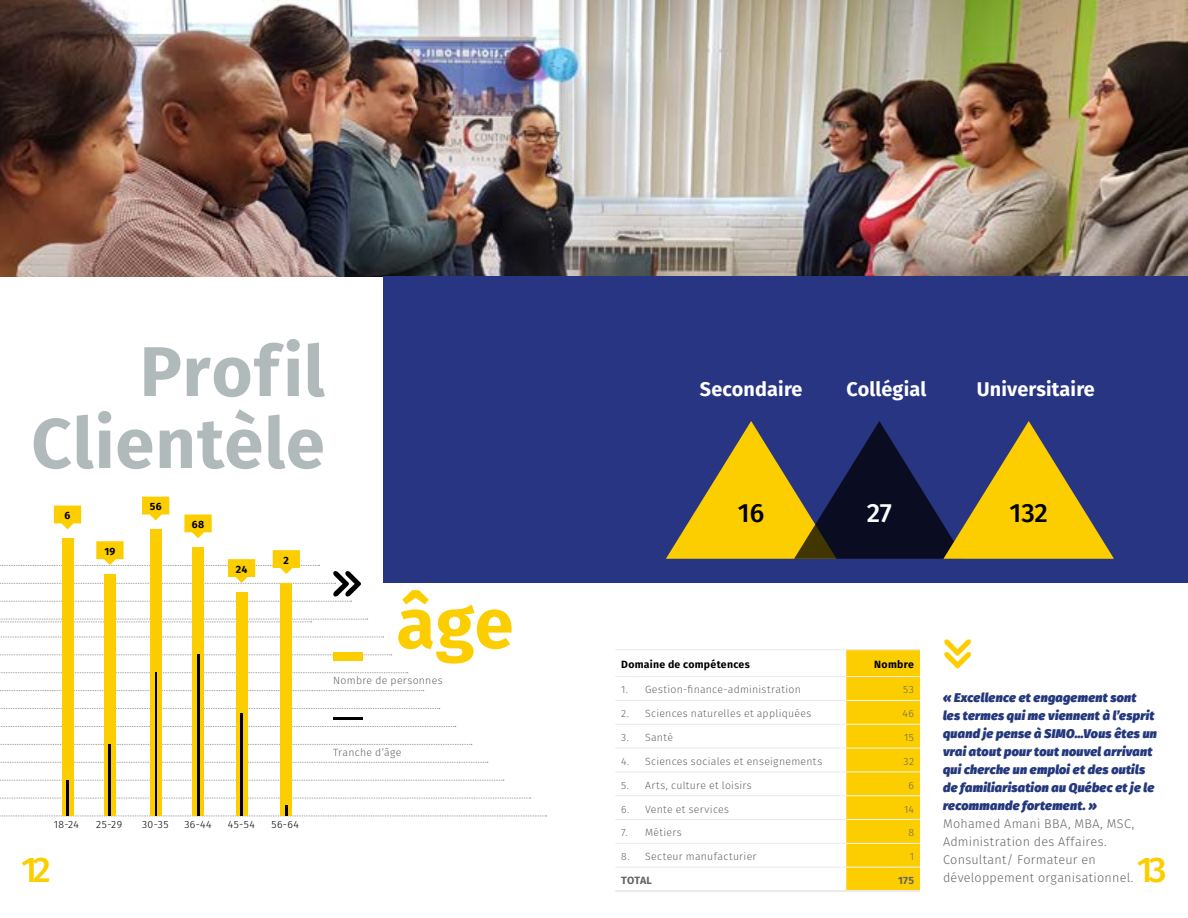
<style>
.page{position:relative;width:1188px;height:918px;background:#fff}
.page>*{position:absolute;margin:0;border:0;box-sizing:border-box;transform-origin:0 0}
.t1{font:700 70.35px/72px "Fira Sans";letter-spacing:.015em;color:#b1babb;text-align:right}
.t2{font:700 70.35px "Fira Sans";color:#fcce00}
.t3{font:500 35.7px "Fira Sans";color:#fcce00}
.t4{font:500 26.4px "Fira Sans";color:#010202}
.t5{font:500 26.4px "Fira Sans";color:#000}
.t6{font:500 26.4px "Fira Sans";color:#fff}
.t7{font:700 19.8px "Fira Sans";letter-spacing:.01em;color:#fff}
.t8{font:italic 900 12.6px/18px "Fira Sans";letter-spacing:.02em;color:#24387d}
.t9{font:300 12.6px/18px "Fira Sans";letter-spacing:.02em;color:#656664}
.t10{font:300 10.5px "Fira Sans";letter-spacing:.025em;color:#646363}
.t11{font:700 10.5px "Fira Sans";letter-spacing:.03em;color:#000}
.t12{font:300 10.5px "Fira Sans";letter-spacing:.04em;color:#000}
.t13{font:700 10.5px "Fira Sans";letter-spacing:.02em;color:#646363}
</style>
<div class="page">
<svg style="left:0;top:798px;width:531px;height:1px"></svg>
<svg style="left:0;top:780px;width:504px;height:1px"></svg>
<svg style="left:0;top:762px;width:488px;height:1px"></svg>
<svg style="left:0;top:744px;width:472px;height:1px"></svg>
<svg style="left:0;top:726px;width:456px;height:1px"></svg>
<svg style="left:0;top:708px;width:440px;height:1px"></svg>
<svg style="left:0;top:690px;width:424px;height:1px"></svg>
<svg style="left:1px;top:673px;width:407px;height:1px"></svg>
<svg style="left:0;top:655px;width:392px;height:1px"></svg>
<svg style="left:0;top:637px;width:384px;height:1px"></svg>
<svg style="left:0;top:619px;width:368px;height:4px"></svg>
<div style="left:62px;top:538px;width:11px;height:278px;background:#fcce00"></div>
<hr style="left:66px;top:780px;width:3px;height:36px;background:#000">
<div style="left:104px;top:574px;width:12px;height:242px;background:#fcce00"></div>
<hr style="left:109px;top:744px;width:2px;height:72px;background:#000">
<div style="left:150px;top:529px;width:12px;height:287px;background:#fcce00"></div>
<hr style="left:155px;top:673px;width:2px;height:143px;background:#000">
<div style="left:192px;top:547px;width:12px;height:269px;background:#fcce00"></div>
<hr style="left:197px;top:655px;width:3px;height:161px;background:#000">
<div style="left:236px;top:592px;width:12px;height:224px;background:#fcce00"></div>
<hr style="left:240px;top:713px;width:3px;height:103px;background:#000">
<div style="left:280px;top:583px;width:12px;height:233px;background:#fcce00"></div>
<svg style="left:0;top:806px;width:547px;height:11px"></svg>
<div style="left:333px;top:652px;width:30px;height:9px;background:#fcce00"></div>
<hr style="left:333px;top:718px;width:30px;height:2px;background:#000">
<svg style="left:0;top:497px;width:361px;height:105px"></svg>
<img style="left:0;top:0;width:1188px;height:276px">
<div style="left:846px;top:650px;width:74px;height:240px;background:#fcce00"></div>
<svg style="left:615px;top:649px;width:24px;height:1px"></svg>
<hr style="left:639px;top:649px;width:207px;height:1px;background:#e9eae9">
<hr style="left:846px;top:649px;width:74px;height:1px;background:#e9eae9">
<hr style="left:846px;top:700px;width:74px;height:1px;background:#f9f9f9">
<hr style="left:846px;top:724px;width:74px;height:1px;background:#f9f9f9">
<hr style="left:846px;top:748px;width:74px;height:1px;background:#f9f9f9">
<hr style="left:846px;top:772px;width:74px;height:1px;background:#f9f9f9">
<hr style="left:846px;top:795px;width:74px;height:1px;background:#f9f9f9">
<hr style="left:846px;top:819px;width:74px;height:1px;background:#f9f9f9">
<hr style="left:846px;top:843px;width:74px;height:1px;background:#f9f9f9">
<hr style="left:846px;top:867px;width:74px;height:1px;background:#f9f9f9">
<svg style="left:615px;top:700px;width:24px;height:1px"></svg>
<hr style="left:639px;top:700px;width:207px;height:1px;background:#e9eae9">
<svg style="left:615px;top:724px;width:24px;height:1px"></svg>
<hr style="left:639px;top:724px;width:207px;height:1px;background:#e9eae9">
<svg style="left:616px;top:748px;width:23px;height:1px"></svg>
<hr style="left:639px;top:748px;width:207px;height:1px;background:#e9eae9">
<hr style="left:639px;top:772px;width:207px;height:1px;background:#e9eae9">
<svg style="left:615px;top:795px;width:24px;height:1px"></svg>
<hr style="left:639px;top:795px;width:207px;height:1px;background:#e9eae9">
<svg style="left:615px;top:819px;width:24px;height:1px"></svg>
<hr style="left:639px;top:819px;width:207px;height:1px;background:#e9eae9">
<svg style="left:615px;top:843px;width:24px;height:1px"></svg>
<hr style="left:639px;top:843px;width:207px;height:1px;background:#e9eae9">
<svg style="left:615px;top:867px;width:24px;height:1px"></svg>
<hr style="left:639px;top:867px;width:207px;height:1px;background:#e9eae9">
<hr style="left:615px;top:890px;width:24px;height:2px;background:#e9eae9">
<hr style="left:639px;top:890px;width:207px;height:2px;background:#e9eae9">
<hr style="left:846px;top:890px;width:74px;height:2px;background:#e9eae9">
<svg style="left:615px;top:676px;width:24px;height:1px"></svg>
<hr style="left:639px;top:676px;width:207px;height:1px;background:#e9eae9">
<hr style="left:846px;top:676px;width:74px;height:1px;background:#e9eae9">
<svg style="left:944px;top:639px;width:27px;height:29px"></svg>
<div style="left:383px;top:276px;width:805px;height:307px;background:#283583"></div>
<svg style="left:666px;top:421px;width:448px;height:138px"></svg>
<h1 class="t1" style="left:31px;top:331px;width:295px">Profil<br>Clientèle</h1>
<p class="t11" style="left:65px;top:507px;width:7px">6</p>
<p class="t11" style="left:104px;top:543px;width:12px">19</p>
<p class="t11" style="left:150px;top:498px;width:13px">56</p>
<p class="t11" style="left:192px;top:516px;width:14px">68</p>
<p class="t11" style="left:236px;top:560px;width:13px">24</p>
<p class="t11" style="left:284px;top:552px;width:7px">2</p>
<h3 class="t7" style="left:700px;top:372px;width:104px">Secondaire</h3>
<h3 class="t7" style="left:847px;top:372px;width:81px">Collégial</h3>
<h3 class="t7" style="left:977px;top:372px;width:120px">Universitaire</h3>
<h3 class="t5" style="left:738px;top:492px;width:28px">16</h3>
<h3 class="t6" style="left:867px;top:492px;width:27px">27</h3>
<h3 class="t4" style="left:1009px;top:492px;width:40px">132</h3>
<h1 class="t2" style="left:396px;top:564px;width:119px">âge</h1>
<p class="t11" style="left:621px;top:656px;width:130px">Domaine de compétences</p>
<p class="t11" style="left:874px;top:656px;width:41px">Nombre</p>
<p class="t10" style="left:621px;top:682px;width:181px">1. Gestion-finance-administration</p>
<p class="t10" style="left:903px;top:682px;width:12px">53</p>
<p class="t10" style="left:621px;top:706px;width:192px">2. Sciences naturelles et appliquées</p>
<p class="t10" style="left:903px;top:706px;width:13px">46</p>
<p class="t10" style="left:621px;top:730px;width:53px">3. Santé</p>
<p class="t10" style="left:904px;top:730px;width:11px">15</p>
<p class="t10" style="left:621px;top:754px;width:202px">4. Sciences sociales et enseignements</p>
<p class="t10" style="left:904px;top:754px;width:12px">32</p>
<p class="t10" style="left:621px;top:778px;width:132px">5. Arts, culture et loisirs</p>
<p class="t10" style="left:909px;top:778px;width:7px">6</p>
<p class="t10" style="left:621px;top:801px;width:109px">6. Vente et services</p>
<p class="t10" style="left:904px;top:801px;width:11px">14</p>
<p class="t10" style="left:621px;top:825px;width:62px">7. Métiers</p>
<p class="t10" style="left:908px;top:825px;width:7px">8</p>
<p class="t10" style="left:621px;top:849px;width:137px">8. Secteur manufacturier</p>
<p class="t10" style="left:910px;top:849px;width:6px">1</p>
<p class="t13" style="left:621px;top:872px;width:32px">TOTAL</p>
<p class="t13" style="left:898px;top:872px;width:17px">175</p>
<p class="t10" style="left:333px;top:673px;width:111px">Nombre de personnes</p>
<p class="t8" style="left:943px;top:687px;width:215px">« Excellence et engagement sont<br>les termes qui me viennent à l’esprit quand je pense à SIMO…Vous êtes un vrai atout pour tout nouvel arrivant qui cherche un emploi et des outils de familiarisation au Québec et je le recommande fortement. »</p>
<p class="t9" style="left:943px;top:815px;width:193px">Mohamed Amani BBA, MBA, MSC,<br>Administration des Affaires.<br>Consultant/ Formateur en développement organisationnel.</p>
<p class="t10" style="left:333px;top:745px;width:70px">Tranche d’âge</p>
<p class="t12" style="left:54px;top:817px;width:26px">18-24</p>
<p class="t12" style="left:96px;top:817px;width:27px">25-29</p>
<p class="t12" style="left:142px;top:817px;width:28px">30-35</p>
<p class="t12" style="left:184px;top:817px;width:29px">36-44</p>
<p class="t12" style="left:228px;top:817px;width:28px">45-54</p>
<p class="t12" style="left:271px;top:817px;width:29px">56-64</p>
<h2 class="t3" style="left:21px;top:841px;width:31px">12</h2>
<h2 class="t3" style="left:1137px;top:841px;width:31px">13</h2>
</div>
